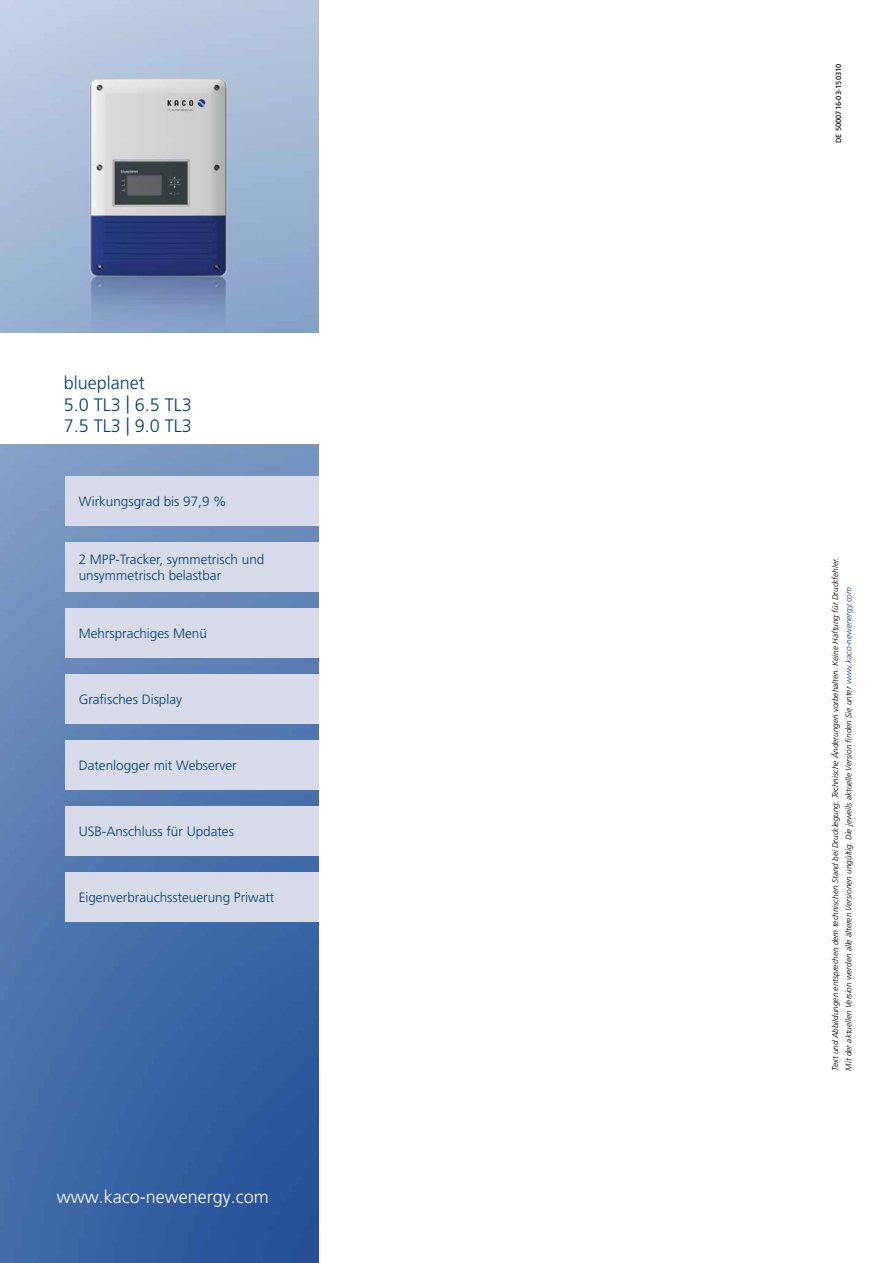
<style>
.page{position:relative;width:893px;height:1263px;background:#fff}
.page>*{position:absolute;margin:0;border:0;box-sizing:border-box;transform-origin:0 0}
.t1{font:300 18px/21.6px "Frutiger LT Pro";color:#003e7e}
.t2{font:300 18px "Frutiger LT Pro";color:#fff}
.t3{font:300 13.5px/16.5px "Frutiger LT Pro";color:#003e7e}
.t4{font:italic 300 8.25px/13.5px "Frutiger LT Pro";color:#000}
.t5{font:7.5px "Frutiger LT Pro";color:#000}
.s1{color:#003e7e}
</style>
<div class="page">
<img style="left:0;top:0;width:319px;height:1263px">
<div style="left:0;top:333px;width:319px;height:110px;background:#fff"></div>
<img style="left:80px;top:77px;width:161px;height:255px">
<div style="left:66px;top:476px;width:253px;height:50px;background:#d8dcea"></div>
<div style="left:66px;top:542px;width:253px;height:50px;background:#d8dcea"></div>
<div style="left:66px;top:608px;width:253px;height:50px;background:#d8dcea"></div>
<div style="left:66px;top:674px;width:253px;height:50px;background:#d8dcea"></div>
<div style="left:66px;top:740px;width:253px;height:50px;background:#d8dcea"></div>
<div style="left:66px;top:806px;width:253px;height:50px;background:#d8dcea"></div>
<div style="left:66px;top:872px;width:253px;height:50px;background:#d8dcea"></div>
<h1 class="t1" style="left:64px;top:372px;width:130px">blueplanet<br>5.0 TL3 | 6.5 TL3<br>7.5 TL3 | 9.0 TL3</h1>
<h2 class="t3" style="left:79px;top:493px;width:150px">Wirkungsgrad bis 97,9 %</h2>
<h2 class="t3" style="left:79px;top:551px;width:187px">2 MPP-Tracker, symmetrisch und unsymmetrisch belastbar</h2>
<h2 class="t3" style="left:79px;top:625px;width:130px">Mehrsprachiges Menü</h2>
<h2 class="t3" style="left:79px;top:691px;width:105px">Grafisches Display</h2>
<h2 class="t3" style="left:79px;top:757px;width:160px">Datenlogger mit Webserver</h2>
<h2 class="t3" style="left:79px;top:823px;width:157px">USB-Anschluss für Updates</h2>
<h2 class="t3" style="left:79px;top:889px;width:197px">Eigenverbrauchssteuerung Priwatt</h2>
<h1 class="t2" style="left:57px;top:1186px;width:214px">www.kaco-newenergy.com</h1>
<p class="t5" style="left:834px;top:143px;width:81px;rotate:-90deg">DE 5000716-03-150310</p>
<p class="t4" style="left:829px;top:1070px;width:514px;rotate:-90deg">Text und Abbildungen entsprechen dem technischen Stand bei Drucklegung. Technische Änderungen vorbehalten. Keine Haftung für Druckfehler.<br>Mit der aktuellen Version werden alle älteren Versionen ungültig. Die jeweils aktuelle Version finden Sie unter <span class="s1">www.kaco-newenergy.com</span></p>
</div>
